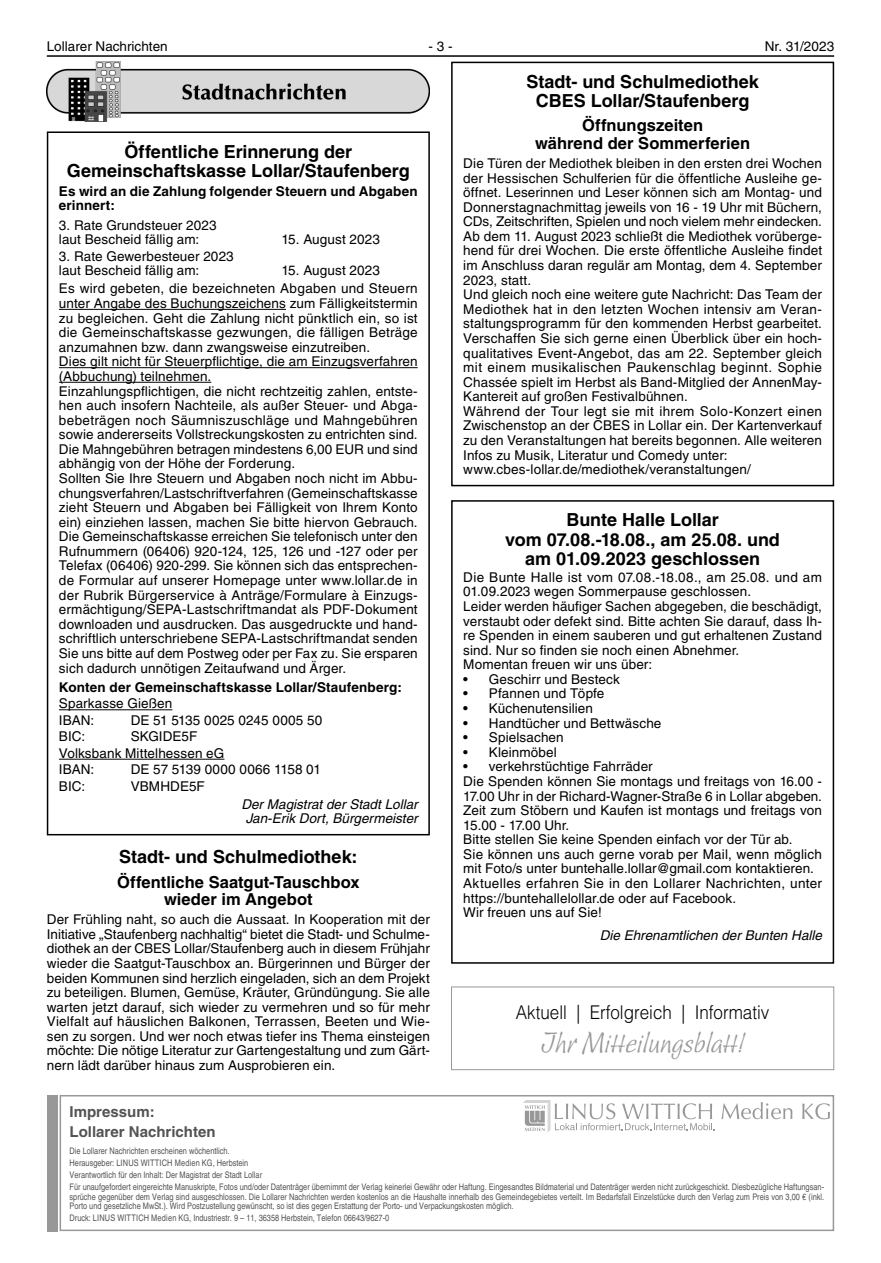
<style>
.page{position:relative;width:881px;height:1263px;background:#fff}
.page>*{position:absolute;margin:0;border:0;box-sizing:border-box;transform-origin:0 0}
.t1{font:27.3px "Linotype Sallwey Script";color:#989898;scale:.9 1}
.t2{font:300 18.9px "Helvetica LT";color:#000;scale:.9 1}
.t3{font:700 18px/19.5px "Helvetica LT";color:#000;text-align:center}
.t4{font:700 16.5px/17.9px "Helvetica LT";letter-spacing:.005em;color:#000;text-align:center}
.t5{font:700 15px/20.4px "Helvetica LT";color:#535353}
.t6{font:13.5px/14.5px "Helvetica LT";letter-spacing:.01em;color:#000}
.t7{font:700 13.5px/14.5px "Helvetica LT";letter-spacing:.01em;color:#000}
.t8{font:italic 13.5px/14.5px "Helvetica LT";color:#000;text-align:center}
.t9{font:condensed 9px/11.9px "Helvetica LT";color:#535353}
</style>
<div class="page">
<hr style="left:47px;top:55px;width:786px;height:2px;background:#000">
<img style="left:47px;top:62px;width:382px;height:60px">
<hr style="left:59px;top:309px;width:227px;height:1px;background:#000">
<hr style="left:59px;top:367px;width:358px;height:1px;background:#000">
<hr style="left:59px;top:382px;width:152px;height:1px;background:#000">
<hr style="left:59px;top:709px;width:113px;height:1px;background:#000">
<hr style="left:59px;top:759px;width:165px;height:1px;background:#000">
<div style="left:47px;top:131px;width:382px;height:704px;border:2px solid #000"></div>
<div style="left:451px;top:62px;width:382px;height:424px;border:2px solid #000"></div>
<div style="left:451px;top:500px;width:382px;height:464px;border:2px solid #000"></div>
<div style="left:47px;top:1095px;width:10px;height:136px;background:#989898"></div>
<div style="left:60px;top:1095px;width:773px;height:136px;border:2px solid #989898"></div>
<svg style="left:721px;top:1102px;width:71px;height:17px"></svg>
<svg style="left:802px;top:1103px;width:27px;height:16px"></svg>
<svg style="left:523px;top:1100px;width:191px;height:32px"></svg>
<div style="left:451px;top:986px;width:382px;height:84px;border:1px solid #989898"></div>
<p class="t6" style="left:47px;top:39px;width:122px">Lollarer Nachrichten</p>
<p class="t6" style="left:428px;top:39px;width:26px">- 3 -</p>
<p class="t6" style="left:764px;top:39px;width:71px">Nr. 31/2023</p>
<h3 class="t3" style="left:67px;top:141px;width:344px">Öffentliche Erinnerung der<br>Gemeinschaftskasse Lollar/Staufenberg</h3>
<p class="t7" style="left:59px;top:184px;width:360px">Es wird an die Zahlung folgender Steuern und Abgaben erinnert:</p>
<p class="t6" style="left:59px;top:218px;width:159px">3. Rate Grundsteuer 2023 laut Bescheid fällig am:</p>
<p class="t6" style="left:281px;top:232px;width:100px">15. August 2023</p>
<p class="t6" style="left:59px;top:249px;width:176px">3. Rate Gewerbesteuer 2023 laut Bescheid fällig am:</p>
<p class="t6" style="left:59px;top:262px;width:360px;line-height:18px;text-indent:222px">15. August 2023<br>Es wird gebeten, die bezeichneten Abgaben und Steuern</p>
<p class="t6" style="left:59px;top:296px;width:360px">unter Angabe des Buchungszeichens zum Fälligkeitstermin zu begleichen. Geht die Zahlung nicht pünktlich ein, so ist die Gemeinschaftskasse gezwungen, die fälligen Beträge anzumahnen bzw. dann zwangsweise einzutreiben.<br>Dies gilt nicht für Steuerpflichtige, die am Einzugsverfahren (Abbuchung) teilnehmen.<br>Einzahlungspflichtigen, die nicht rechtzeitig zahlen, entste&shy;hen auch insofern Nachteile, als außer Steuer- und Abga&shy;bebeträgen noch Säumniszuschläge und Mahngebühren sowie andererseits Vollstreckungskosten zu entrichten sind.<br>Die Mahngebühren betragen mindestens 6,00 EUR und sind abhängig von der Höhe der Forderung.<br>Sollten Sie Ihre Steuern und Abgaben noch nicht im Abbu&shy;chungsverfahren/Lastschriftverfahren (Gemeinschaftskasse zieht Steuern und Abgaben bei Fälligkeit von Ihrem Konto ein) einziehen lassen, machen Sie bitte hiervon Gebrauch.<br>Die Gemeinschaftskasse erreichen Sie telefonisch unter den Rufnummern (06406) 920-124, 125, 126 und -127 oder per Telefax (06406) 920-299. Sie können sich das entsprechen&shy;de Formular auf unserer Homepage unter www.lollar.de in der Rubrik Bürgerservice à Anträge/Formulare à Einzugs&shy;ermächtigung/SEPA-Lastschriftmandat als PDF-Dokument downloaden und ausdrucken. Das ausgedruckte und hand&shy;schriftlich unterschriebene SEPA-Lastschriftmandat senden Sie uns bitte auf dem Postweg oder per Fax zu. Sie ersparen sich dadurch unnötigen Zeitaufwand und Ärger.</p>
<p class="t7" style="left:59px;top:680px;width:344px">Konten der Gemeinschaftskasse Lollar/Staufenberg:</p>
<p class="t6" style="left:59px;top:695px;width:115px;line-height:16.5px">Sparkasse Gießen<br>IBAN:</p>
<p class="t6" style="left:131px;top:713px;width:193px">DE 51 5135 0025 0245 0005 50</p>
<p class="t6" style="left:59px;top:728px;width:167px;line-height:16.5px;text-indent:72px">SKGIDE5F<br>Volksbank Mittelhessen eG<br>IBAN:</p>
<p class="t6" style="left:59px;top:729px;width:28px">BIC:</p>
<p class="t6" style="left:131px;top:762px;width:192px">DE 57 5139 0000 0066 1158 01</p>
<p class="t6" style="left:59px;top:779px;width:28px">BIC:</p>
<p class="t6" style="left:131px;top:779px;width:76px">VBMHDE5F</p>
<p class="t8" style="left:241px;top:797px;width:178px">Der Magistrat der Stadt Lollar<br>Jan-Erik Dort, Bürgermeister</p>
<h3 class="t3" style="left:119px;top:847px;width:240px">Stadt- und Schulmediothek:</h3>
<p class="t4" style="left:117px;top:872px;width:244px">Öffentliche Saatgut-Tauschbox wieder im Angebot</p>
<p class="t6" style="left:47px;top:912px;width:384px;text-align:justify">Der Frühling naht, so auch die Aussaat. In Kooperation mit der Initiative „Staufenberg nachhaltig“ bietet die Stadt- und Schulme&shy;diothek an der CBES Lollar/Staufenberg auch in diesem Frühjahr wieder die Saatgut-Tauschbox an. Bürgerinnen und Bürger der beiden Kommunen sind herzlich eingeladen, sich an dem Projekt zu beteiligen. Blumen, Gemüse, Kräuter, Gründüngung. Sie alle warten jetzt darauf, sich wieder zu vermehren und so für mehr Vielfalt auf häuslichen Balkonen, Terrassen, Beeten und Wie&shy;sen zu sorgen. Und wer noch etwas tiefer ins Thema einsteigen möchte: Die nötige Literatur zur Gartengestaltung und zum Gärt&shy;nern lädt darüber hinaus zum Ausprobieren ein.</p>
<h3 class="t3" style="left:526px;top:71px;width:234px">Stadt- und Schulmediothek<br>CBES Lollar/Staufenberg</h3>
<p class="t4" style="left:535px;top:116px;width:217px">Öffnungszeiten<br>während der Sommerferien</p>
<p class="t6" style="left:463px;top:156px;width:360px">Die Türen der Mediothek bleiben in den ersten drei Wochen der Hessischen Schulferien für die öffentliche Ausleihe ge&shy;öffnet. Leserinnen und Leser können sich am Montag- und Donnerstagnachmittag jeweils von 16 - 19 Uhr mit Büchern, CDs, Zeitschriften, Spielen und noch vielem mehr eindecken.<br>Ab dem 11. August 2023 schließt die Mediothek vorüberge&shy;hend für drei Wochen. Die erste öffentliche Ausleihe findet im Anschluss daran regulär am Montag, dem 4. September 2023, statt.<br>Und gleich noch eine weitere gute Nachricht: Das Team der Mediothek hat in den letzten Wochen intensiv am Veran&shy;staltungsprogramm für den kommenden Herbst gearbeitet.<br>Verschaffen Sie sich gerne einen Überblick über ein hoch&shy;qualitatives Event-Angebot, das am 22. September gleich mit einem musikalischen Paukenschlag beginnt. Sophie Chassée spielt im Herbst als Band-Mitglied der AnnenMay-Kantereit auf großen Festivalbühnen.<br>Während der Tour legt sie mit ihrem Solo-Konzert einen Zwischenstop an der CBES in Lollar ein. Der Kartenverkauf zu den Veranstaltungen hat bereits begonnen. Alle weiteren Infos zu Musik, Literatur und Comedy unter: www.cbes-lollar.de/mediothek/veranstaltungen/</p>
<h3 class="t3" style="left:505px;top:510px;width:276px">Bunte Halle Lollar<br>vom 07.08.-18.08., am 25.08. und am 01.09.2023 geschlossen</h3>
<p class="t6" style="left:463px;top:570px;width:360px">Die Bunte Halle ist vom 07.08.-18.08., am 25.08. und am 01.09.2023 wegen Sommerpause geschlossen.<br>Leider werden häufiger Sachen abgegeben, die beschädigt, verstaubt oder defekt sind. Bitte achten Sie darauf, dass Ih&shy;re Spenden in einem sauberen und gut erhaltenen Zustand sind. Nur so finden sie noch einen Abnehmer.<br>Momentan freuen wir uns über:</p>
<p class="t6" style="left:463px;top:672px;width:158px">• Geschirr und Besteck</p>
<p class="t6" style="left:463px;top:686px;width:143px">• Pfannen und Töpfe</p>
<p class="t6" style="left:463px;top:701px;width:131px">• Küchenutensilien</p>
<p class="t6" style="left:463px;top:715px;width:200px">• Handtücher und Bettwäsche</p>
<p class="t6" style="left:463px;top:730px;width:102px">• Spielsachen</p>
<p class="t6" style="left:463px;top:745px;width:95px">• Kleinmöbel</p>
<p class="t6" style="left:463px;top:759px;width:360px">• verkehrstüchtige Fahrräder<br>Die Spenden können Sie montags und freitags von 16.00 - 17.00 Uhr in der Richard-Wagner-Straße 6 in Lollar abgeben.<br>Zeit zum Stöbern und Kaufen ist montags und freitags von 15.00 - 17.00 Uhr.<br>Bitte stellen Sie keine Spenden einfach vor der Tür ab.<br>Sie können uns auch gerne vorab per Mail, wenn möglich mit Foto/s unter buntehalle.lollar@gmail.com kontaktieren.<br>Aktuelles erfahren Sie in den Lollarer Nachrichten, unter https://buntehallelollar.de oder auf Facebook.<br>Wir freuen uns auf Sie!</p>
<p class="t8" style="left:599px;top:928px;width:224px">Die Ehrenamtlichen der Bunten Halle</p>
<h2 class="t2" style="left:515px;top:1001px;width:283px">Aktuell | Erfolgreich | Informativ</h2>
<h1 class="t1" style="left:540px;top:1026px;width:228px">Ihr Mitteilungsblatt!</h1>
<p class="t5" style="left:70px;top:1101px;width:147px">Impressum:<br>Lollarer Nachrichten</p>
<p class="t9" style="left:70px;top:1145px;width:755px">Die Lollarer Nachrichten erscheinen wöchentlich.<br>Herausgeber: LINUS WITTICH Medien KG, Herbstein<br>Verantwortlich für den Inhalt: Der Magistrat der Stadt Lollar<br>Für unaufgefordert eingereichte Manuskripte, Fotos und/oder Datenträger übernimmt der Verlag keinerlei Gewähr oder Haftung. Eingesandtes Bildmaterial und Datenträger werden nicht zurückgeschickt. Diesbezügliche Haftungsan-</p>
<p class="t9" style="left:70px;top:1191px;width:755px;line-height:9.8px">sprüche gegenüber dem Verlag sind ausgeschlossen. Die Lollarer Nachrichten werden kostenlos an die Haushalte innerhalb des Gemeindegebietes verteilt. Im Bedarfsfall Einzelstücke durch den Verlag zum Preis von 3,00 € (inkl.<br>Porto und gesetzliche MwSt.). Wird Postzustellung gewünscht, so ist dies gegen Erstattung der Porto- und Verpackungskosten möglich.</p>
<p class="t9" style="left:70px;top:1212px;width:321px">Druck: LINUS WITTICH Medien KG, Industriestr. 9 – 11, 36358 Herbstein, Telefon 06643/9627-0</p>
</div>
